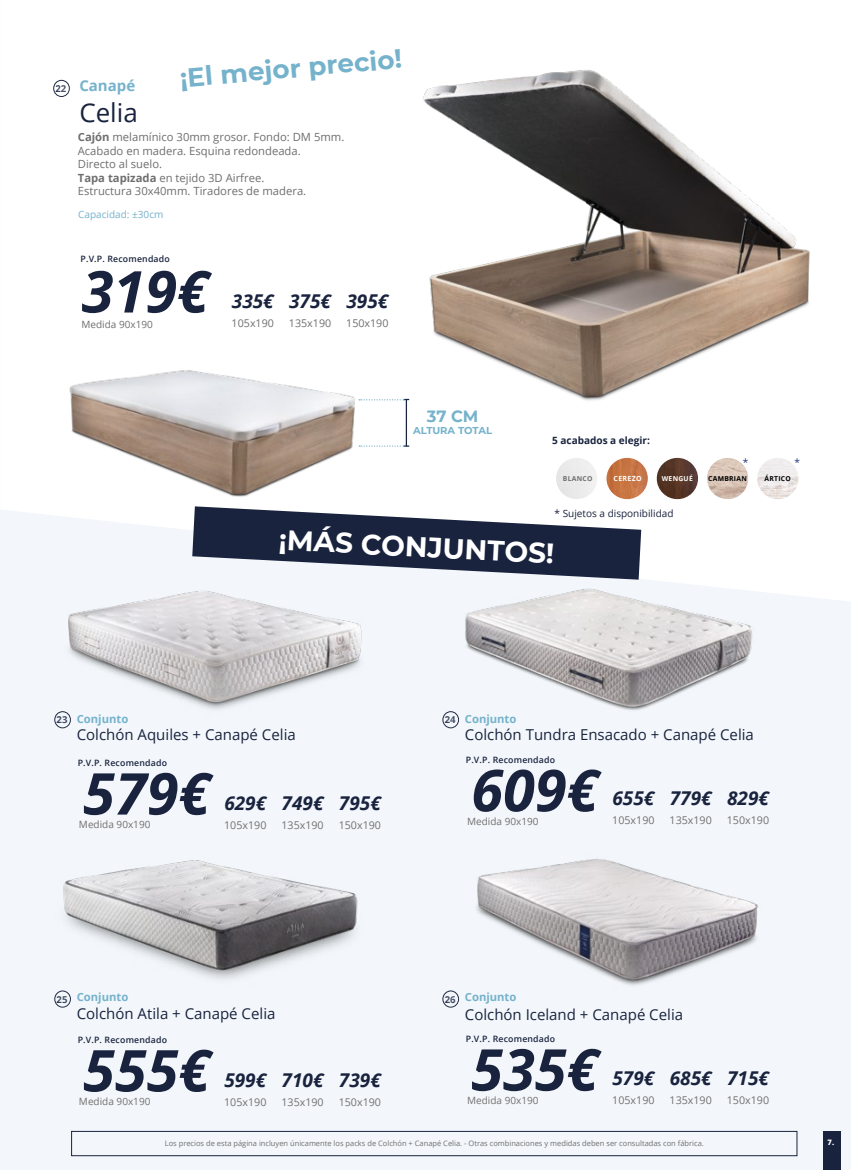
<style>
.page{position:relative;width:851px;height:1170px;background:#fff}
.page>*{position:absolute;margin:0;border:0;box-sizing:border-box;transform-origin:0 0}
.t1{font:italic 700 57.62px "Open Sans";color:#19233e}
.t2{font:700 28px "Montserrat";color:#fff}
.t3{font:700 26.25px "Montserrat";color:#75b2cb}
.t4{font:25.88px "Open Sans";color:#19233e}
.t5{font:italic 700 19px "Open Sans";color:#19233e}
.t6{font:700 16.25px "Montserrat";color:#75b2cb}
.t7{font:15px "Open Sans";color:#19233e}
.t8{font:700 15px "Open Sans";color:#75b2cb}
.t9{font:11.25px/13.5px "Open Sans";color:#706f6f}
.t10{font:700 11.25px "Open Sans";color:#75b2cb}
.t11{font:10.75px "Open Sans";color:#71706f}
.t12{font:10.75px "Open Sans";color:#706f6f}
.t13{font:10px "Open Sans";color:#71706f}
.t14{font:10px "Open Sans";color:#19233e}
.t15{font:700 10px "Open Sans";color:#19233e}
.t16{font:10px "Open Sans";color:#75b2cb}
.t17{font:10px "Open Sans";color:#706f6f}
.t18{font:700 10px "Montserrat";letter-spacing:-.01em;color:#75b2cb}
.t19{font:10px "Open Sans";color:#213976}
.t20{font:700 9.5px "Open Sans";color:#19233e}
.t21{font:600 8.75px "Open Sans";letter-spacing:.02em;color:#19233e}
.t22{font:7.5px "Open Sans";color:#706f6f}
.t23{font:800 7.5px "Open Sans";color:#fff}
.t24{font:700 7.12px "Open Sans";letter-spacing:.04em;color:#fff}
.t25{font:700 6.75px "Open Sans";letter-spacing:.04em;color:#000}
.t26{font:700 6.75px "Open Sans";letter-spacing:.04em;color:#706f6f}
.t27{font:700 6.75px "Open Sans";letter-spacing:.04em;color:#fff}
.s1{font-weight:700}
</style>
<div class="page">
<div style="left:0;top:0;width:850px;height:1169px;background:#f3f7fb"></div>
<div style="left:1px;top:0;width:849px;height:601px;background:#fff"></div>
<div style="left:823px;top:1130px;width:17px;height:39px;background:#19233e"></div>
<img style="left:49px;top:343px;width:332px;height:173px">
<img style="left:384px;top:59px;width:459px;height:361px">
<div style="left:53px;top:80px;width:17px;height:17px;border:1px solid #19233e;border-radius:50%"></div>
<div style="left:54px;top:711px;width:17px;height:17px;border:1px solid #19233e;border-radius:50%"></div>
<div style="left:442px;top:711px;width:17px;height:17px;border:1px solid #19233e;border-radius:50%"></div>
<div style="left:54px;top:990px;width:17px;height:17px;border:1px solid #19233e;border-radius:50%"></div>
<div style="left:442px;top:990px;width:17px;height:17px;border:1px solid #19233e;border-radius:50%"></div>
<img style="left:55px;top:860px;width:303px;height:136px">
<img style="left:60px;top:561px;width:321px;height:167px">
<img style="left:476px;top:859px;width:282px;height:127px">
<img style="left:454px;top:569px;width:307px;height:157px">
<img style="left:555px;top:457px;width:43px;height:43px;border-radius:21px">
<div style="left:554px;top:456px;width:44px;height:44px;border:1px solid #fff;border-radius:50%"></div>
<img style="left:656px;top:457px;width:42px;height:43px;border-radius:21px">
<div style="left:655px;top:456px;width:44px;height:44px;border:1px solid #fff;border-radius:50%"></div>
<img style="left:706px;top:457px;width:42px;height:43px">
<div style="left:705px;top:456px;width:44px;height:44px;border:1px solid #fff;border-radius:50%"></div>
<img style="left:756px;top:457px;width:43px;height:43px">
<div style="left:755px;top:456px;width:44px;height:44px;border:1px solid #fff;border-radius:50%"></div>
<img style="left:605px;top:457px;width:43px;height:43px;border-radius:21px">
<div style="left:605px;top:456px;width:44px;height:44px;border:1px solid #fff;border-radius:50%"></div>
<div style="left:71px;top:1130px;width:726px;height:25px;border:1px solid #19233e"></div>
<hr style="left:405px;top:399px;width:2px;height:47px;background:#19233e">
<svg style="left:359px;top:399px;width:50px;height:1px"></svg>
<svg style="left:359px;top:445px;width:50px;height:1px"></svg>
<svg style="left:192px;top:506px;width:449px;height:73px"></svg>
<p class="t20" style="left:55px;top:82px;width:12px">22</p>
<h3 class="t8" style="left:79px;top:75px;width:57px">Canapé</h3>
<h3 class="t4" style="left:79px;top:95px;width:60px">Celia</h3>
<h3 class="t3" style="left:178px;top:59px;width:224px;rotate:-5deg">¡El mejor precio!</h3>
<p class="t9" style="left:78px;top:130px;width:268px"><span class="s1">Cajón</span> melamínico 30mm grosor. Fondo: DM 5mm.<br>Acabado en madera. Esquina redondeada.<br>Directo al suelo.<br><span class="s1">Tapa tapizada</span> en tejido 3D Airfree.<br>Estructura 30x40mm. Tiradores de madera.</p>
<p class="t16" style="left:78px;top:207px;width:87px">Capacidad: ±30cm</p>
<p class="t21" style="left:80px;top:253px;width:91px">P.V.P. Recomendado</p>
<h1 class="t1" style="left:82px;top:251px;width:129px">319€</h1>
<p class="t17" style="left:81px;top:318px;width:73px">Medida 90x190</p>
<h3 class="t5" style="left:232px;top:287px;width:158px">335€ 375€ 395€</h3>
<p class="t12" style="left:231px;top:315px;width:44px">105x190</p>
<p class="t12" style="left:289px;top:315px;width:44px">135x190</p>
<p class="t12" style="left:346px;top:315px;width:44px">150x190</p>
<h3 class="t6" style="left:427px;top:404px;width:53px">37 CM</h3>
<p class="t18" style="left:413px;top:423px;width:80px">ALTURA TOTAL</p>
<p class="t15" style="left:552px;top:433px;width:99px">5 acabados a elegir:</p>
<p class="t19" style="left:742px;top:455px;width:7px">*</p>
<p class="t19" style="left:794px;top:455px;width:7px">*</p>
<p class="t26" style="left:562px;top:474px;width:31px">BLANCO</p>
<p class="t24" style="left:613px;top:474px;width:30px">CEREZO</p>
<p class="t27" style="left:661px;top:474px;width:33px">WENGUÉ</p>
<p class="t25" style="left:708px;top:474px;width:40px">CAMBRIAN</p>
<p class="t25" style="left:764px;top:474px;width:28px">ÁRTICO</p>
<p class="t14" style="left:554px;top:506px;width:120px">* Sujetos a disponibilidad</p>
<h2 class="t2" style="left:280px;top:519px;width:277px;rotate:3deg">¡MÁS CONJUNTOS!</h2>
<p class="t20" style="left:57px;top:713px;width:12px">23</p>
<p class="t10" style="left:77px;top:711px;width:53px">Conjunto</p>
<h3 class="t7" style="left:77px;top:724px;width:220px">Colchón Aquiles + Canapé Celia</h3>
<p class="t21" style="left:78px;top:756px;width:91px">P.V.P. Recomendado</p>
<h1 class="t1" style="left:83px;top:752px;width:129px">579€</h1>
<p class="t13" style="left:79px;top:817px;width:73px">Medida 90x190</p>
<h3 class="t5" style="left:224px;top:789px;width:158px">629€ 749€ 795€</h3>
<p class="t11" style="left:224px;top:817px;width:44px">105x190</p>
<p class="t11" style="left:281px;top:817px;width:44px">135x190</p>
<p class="t11" style="left:338px;top:817px;width:44px">150x190</p>
<p class="t20" style="left:444px;top:713px;width:12px">24</p>
<p class="t10" style="left:465px;top:711px;width:53px">Conjunto</p>
<h3 class="t7" style="left:465px;top:724px;width:290px">Colchón Tundra Ensacado + Canapé Celia</h3>
<p class="t21" style="left:466px;top:753px;width:91px">P.V.P. Recomendado</p>
<h1 class="t1" style="left:471px;top:749px;width:129px">609€</h1>
<p class="t13" style="left:467px;top:814px;width:73px">Medida 90x190</p>
<h3 class="t5" style="left:612px;top:784px;width:158px">655€ 779€ 829€</h3>
<p class="t11" style="left:612px;top:812px;width:44px">105x190</p>
<p class="t11" style="left:669px;top:812px;width:44px">135x190</p>
<p class="t11" style="left:726px;top:812px;width:44px">150x190</p>
<p class="t20" style="left:57px;top:992px;width:12px">25</p>
<p class="t10" style="left:77px;top:989px;width:53px">Conjunto</p>
<h3 class="t7" style="left:77px;top:1002px;width:200px">Colchón Atila + Canapé Celia</h3>
<p class="t21" style="left:78px;top:1033px;width:91px">P.V.P. Recomendado</p>
<h1 class="t1" style="left:83px;top:1029px;width:129px">555€</h1>
<p class="t13" style="left:79px;top:1094px;width:73px">Medida 90x190</p>
<h3 class="t5" style="left:224px;top:1066px;width:158px">599€ 710€ 739€</h3>
<p class="t11" style="left:224px;top:1094px;width:44px">105x190</p>
<p class="t11" style="left:281px;top:1094px;width:44px">135x190</p>
<p class="t11" style="left:338px;top:1094px;width:44px">150x190</p>
<p class="t20" style="left:444px;top:992px;width:12px">26</p>
<p class="t10" style="left:465px;top:989px;width:53px">Conjunto</p>
<h3 class="t7" style="left:465px;top:1003px;width:220px">Colchón Iceland + Canapé Celia</h3>
<p class="t21" style="left:466px;top:1032px;width:91px">P.V.P. Recomendado</p>
<h1 class="t1" style="left:471px;top:1028px;width:129px">535€</h1>
<p class="t13" style="left:467px;top:1093px;width:73px">Medida 90x190</p>
<h3 class="t5" style="left:612px;top:1064px;width:158px">579€ 685€ 715€</h3>
<p class="t11" style="left:612px;top:1092px;width:44px">105x190</p>
<p class="t11" style="left:669px;top:1092px;width:44px">135x190</p>
<p class="t11" style="left:726px;top:1092px;width:44px">150x190</p>
<p class="t22" style="left:165px;top:1138px;width:540px">Los precios de esta página incluyen únicamente los packs de Colchón + Canapé Celia. - Otras combinaciones y medidas deben ser consultadas con fábrica.</p>
<p class="t23" style="left:827px;top:1136px;width:8px">7.</p>
</div>
